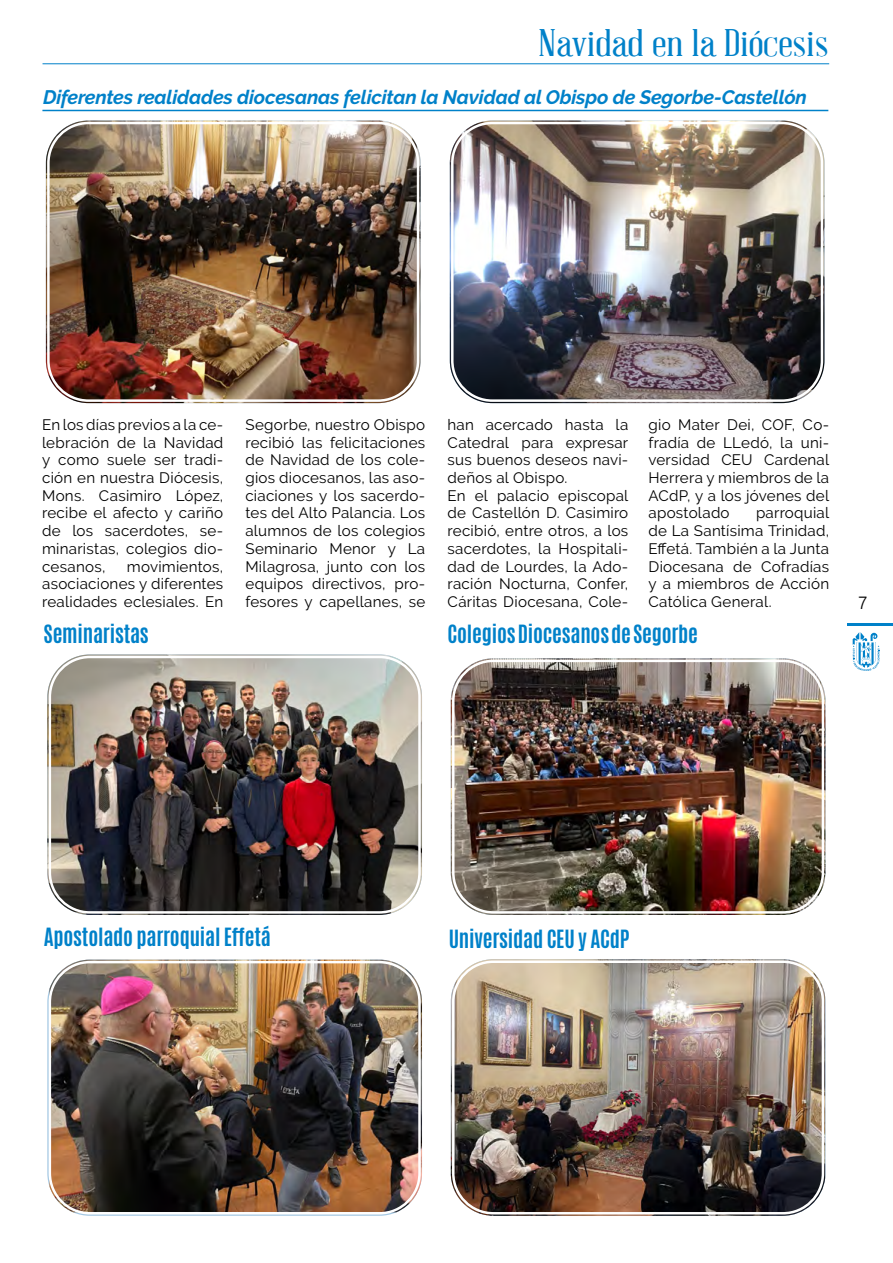
<style>
.page{position:relative;width:893px;height:1263px;background:#fff}
.page>*{position:absolute;margin:0;border:0;box-sizing:border-box;transform-origin:0 0}
.t1{font:37.5px "Abraham Lincoln";color:#0081c9;scale:1.2 1}
.t2{font:700 21px "Antonio";letter-spacing:-.01em;color:#0081c9}
.t3{font:italic 700 19.5px "Raleway";letter-spacing:-.01em;color:#0081c9}
.t4{font:300 18px "Ubuntu";color:#000}
.t5{font:15.15px/17.7px "Raleway";letter-spacing:.015em;color:#000;text-align:justify}
</style>
<div class="page">
<hr style="left:847px;top:624px;width:46px;height:2px;background:#0081c9">
<svg style="left:853px;top:632px;width:26px;height:39px"></svg>
<hr style="left:43px;top:63px;width:786px;height:1px;background:#0081c9">
<hr style="left:42px;top:110px;width:786px;height:1px;background:#0081c9">
<img style="left:46px;top:121px;width:375px;height:282px">
<div style="left:42px;top:117px;width:382px;height:290px;border:2px solid #fff;border-radius:45px"></div>
<div style="left:47px;top:122px;width:372px;height:280px;border:2px solid #fff;border-radius:40px"></div>
<img style="left:450px;top:121px;width:374px;height:282px">
<div style="left:446px;top:117px;width:382px;height:290px;border:2px solid #fff;border-radius:45px"></div>
<div style="left:451px;top:122px;width:372px;height:280px;border:2px solid #fff;border-radius:40px"></div>
<img style="left:47px;top:654px;width:375px;height:261px">
<div style="left:44px;top:651px;width:382px;height:268px;border:2px solid #fff;border-radius:45px"></div>
<div style="left:49px;top:656px;width:372px;height:258px;border:2px solid #fff;border-radius:40px"></div>
<img style="left:451px;top:658px;width:374px;height:257px">
<div style="left:447px;top:655px;width:382px;height:264px;border:2px solid #fff;border-radius:45px"></div>
<div style="left:452px;top:660px;width:372px;height:254px;border:2px solid #fff;border-radius:40px"></div>
<img style="left:49px;top:960px;width:373px;height:252px">
<div style="left:44px;top:956px;width:382px;height:263px;border:2px solid #fff;border-radius:45px"></div>
<div style="left:49px;top:961px;width:372px;height:253px;border:2px solid #fff;border-radius:40px"></div>
<img style="left:451px;top:959px;width:374px;height:257px">
<div style="left:447px;top:955px;width:382px;height:264px;border:2px solid #fff;border-radius:45px"></div>
<div style="left:452px;top:960px;width:372px;height:254px;border:2px solid #fff;border-radius:40px"></div>
<h1 class="t1" style="left:539px;top:23px;width:243px">Navidad en la Diócesis</h1>
<p class="t3" style="left:43px;top:85px;width:765px">Diferentes realidades diocesanas felicitan la Navidad al Obispo de Segorbe-Castellón</p>
<p class="t5" style="left:42px;top:416px;width:183px">En los días previos a la ce&shy;lebración de la Navidad y como suele ser tradi&shy;ción en nuestra Diócesis, Mons. Casimiro López, recibe el afecto y cariño de los sacerdotes, se&shy;minaristas, colegios dio&shy;cesanos,</p>
<p class="t5" style="left:42px;top:557px;width:183px;text-indent:85px">movimientos, asociaciones y diferentes realidades eclesiales. En</p>
<p class="t5" style="left:245px;top:416px;width:181px">Segorbe, nuestro Obispo recibió las felicitaciones de Navidad de los cole&shy;gios diocesanos, las aso&shy;ciaciones y los sacerdo&shy;tes del Alto Palancia. Los alumnos de los colegios Seminario Menor y La Milagrosa, junto con los equipos directivos, pro&shy;fesores y capellanes, se</p>
<p class="t5" style="left:448px;top:416px;width:182px;text-align:left">han acercado hasta la<br>Catedral para expresar sus buenos deseos navi&shy;deños al Obispo.<br>En el palacio episcopal de Castellón D. Casimiro recibió, entre otros, a los sacerdotes, la Hospitali&shy;dad de Lourdes, la Ado&shy;ración Nocturna, Confer,<br>Cáritas Diocesana, Cole-</p>
<p class="t5" style="left:648px;top:416px;width:182px">gio Mater Dei, COF, Co&shy;fradía de LLedó, la uni&shy;versidad CEU Cardenal Herrera y miembros de la ACdP, y a los jóvenes del apostolado</p>
<p class="t5" style="left:648px;top:504px;width:182px;text-indent:108px">parroquial de La Santísima Trinidad, Effetá. También a la Junta Diocesana de Cofradías y a miembros de Acción Católica General.</p>
<h2 class="t2" style="left:44px;top:618px;width:107px">Seminaristas</h2>
<h2 class="t2" style="left:448px;top:618px;width:252px">Colegios Diocesanos de Segorbe</h2>
<p class="t4" style="left:858px;top:591px;width:12px">7</p>
<h2 class="t2" style="left:44px;top:921px;width:229px">Apostolado parroquial Effetá</h2>
<h2 class="t2" style="left:449px;top:923px;width:182px">Universidad CEU y ACdP</h2>
</div>
